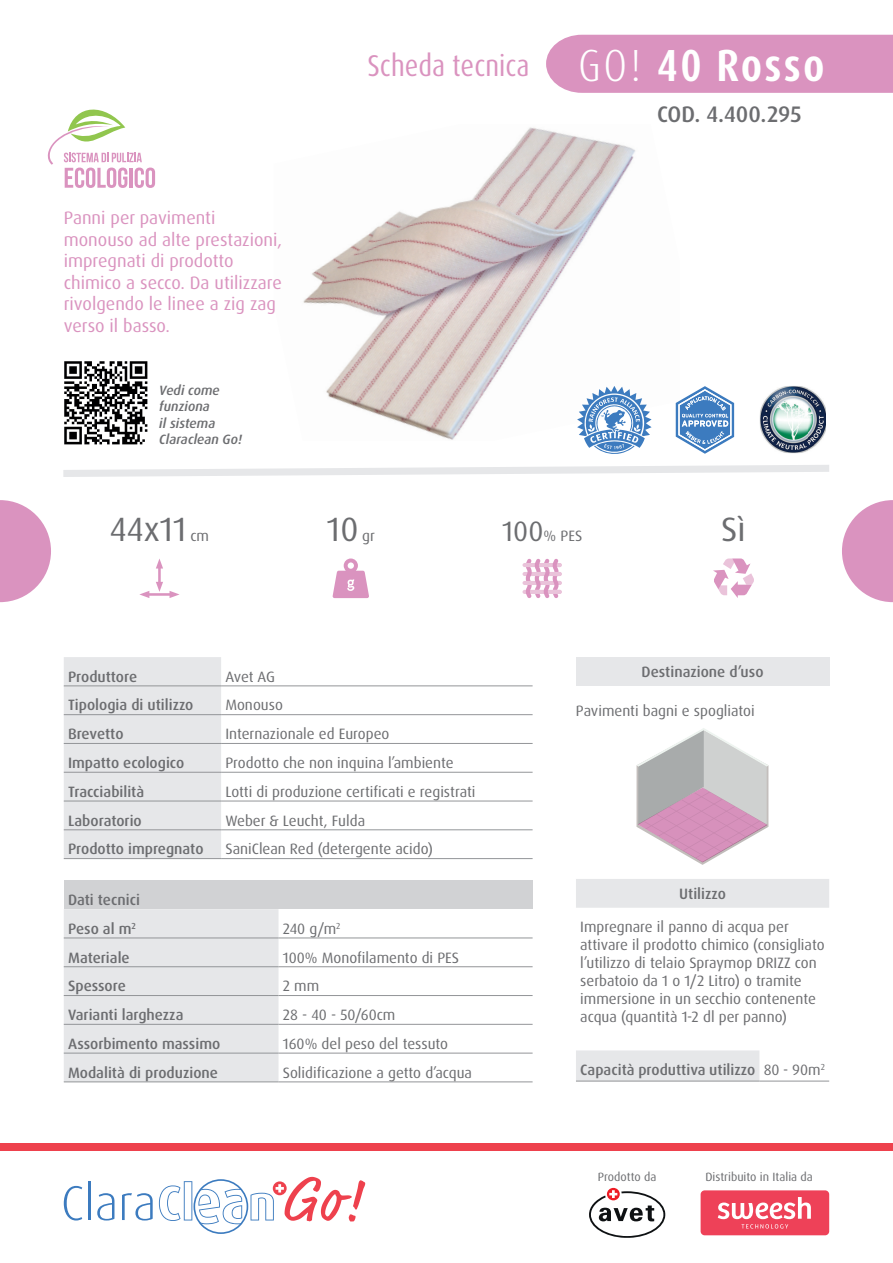
<style>
.page{position:relative;width:893px;height:1263px;background:#fff}
.page>*{position:absolute;margin:0;border:0;box-sizing:border-box;transform-origin:0 0}
.t1{font:33.75px "Dax Pro";color:#6c6d70}
.t2{font:condensed 30px "Dax Pro";color:#da93bf}
.t3{font:500 22.5px "Dax Pro";color:#6c6d70}
.t4{font:18px/21.6px "Dax Pro";color:#da93bf}
.t5{font:15px/18px "Dax Pro";color:#6c6d70}
.t6{font:500 15px/28.8px "Dax Pro";color:#6c6d70}
.t7{font:italic 500 13.5px/16.2px "Dax Pro";color:#6c6d70}
.t8{font:12px "Dax Pro";color:#6c6d70}
.s1{font-weight:300;font-size:45px;color:#fff}
.s2{font-weight:700;font-size:45px;color:#fff}
.s3{font-size:28.2px}
.s4{font-weight:400}
</style>
<div class="page">
<div style="left:546px;top:35px;width:347px;height:58px;background:#da93bf"></div>
<img style="left:303px;top:127px;width:373px;height:313px">
<svg style="left:64px;top:1186px;width:18px;height:34px"></svg>
<hr style="left:88px;top:1182px;width:3px;height:38px;background:#3c7bbf">
<svg style="left:97px;top:1193px;width:17px;height:27px"></svg>
<svg style="left:122px;top:1193px;width:31px;height:27px"></svg>
<svg style="left:159px;top:1177px;width:206px;height:57px"></svg>
<svg style="left:842px;top:500px;width:51px;height:102px"></svg>
<svg style="left:0;top:500px;width:51px;height:102px"></svg>
<div style="left:64px;top:657px;width:157px;height:201px;background:#e6e7e9"></div>
<hr style="left:64px;top:686px;width:157px;height:1px;background:#939598">
<hr style="left:221px;top:686px;width:312px;height:1px;background:#939598">
<hr style="left:64px;top:714px;width:157px;height:1px;background:#939598">
<hr style="left:221px;top:714px;width:312px;height:1px;background:#939598">
<hr style="left:64px;top:743px;width:157px;height:1px;background:#939598">
<hr style="left:221px;top:743px;width:312px;height:1px;background:#939598">
<hr style="left:64px;top:772px;width:157px;height:1px;background:#939598">
<hr style="left:221px;top:772px;width:312px;height:1px;background:#939598">
<hr style="left:64px;top:801px;width:157px;height:1px;background:#939598">
<hr style="left:221px;top:801px;width:312px;height:1px;background:#939598">
<hr style="left:64px;top:829px;width:157px;height:1px;background:#939598">
<hr style="left:221px;top:829px;width:312px;height:1px;background:#939598">
<hr style="left:64px;top:858px;width:157px;height:1px;background:#939598">
<hr style="left:221px;top:858px;width:312px;height:1px;background:#939598">
<div style="left:64px;top:880px;width:469px;height:29px;background:#d1d2d4"></div>
<div style="left:64px;top:909px;width:215px;height:173px;background:#e6e7e9"></div>
<hr style="left:64px;top:938px;width:215px;height:1px;background:#939598">
<hr style="left:279px;top:938px;width:254px;height:1px;background:#939598">
<hr style="left:64px;top:966px;width:215px;height:1px;background:#939598">
<hr style="left:279px;top:966px;width:254px;height:1px;background:#939598">
<hr style="left:64px;top:995px;width:215px;height:1px;background:#939598">
<hr style="left:279px;top:995px;width:254px;height:1px;background:#939598">
<hr style="left:64px;top:1024px;width:215px;height:1px;background:#939598">
<hr style="left:279px;top:1024px;width:254px;height:1px;background:#939598">
<hr style="left:64px;top:1053px;width:215px;height:1px;background:#939598">
<hr style="left:279px;top:1053px;width:254px;height:1px;background:#939598">
<hr style="left:64px;top:1082px;width:215px;height:1px;background:#939598">
<hr style="left:279px;top:1082px;width:254px;height:1px;background:#939598">
<svg style="left:139px;top:559px;width:41px;height:39px"></svg>
<svg style="left:333px;top:558px;width:36px;height:40px"></svg>
<svg style="left:522px;top:590px;width:40px;height:4px"></svg>
<svg style="left:522px;top:572px;width:40px;height:4px"></svg>
<svg style="left:522px;top:581px;width:40px;height:4px"></svg>
<svg style="left:522px;top:563px;width:40px;height:4px"></svg>
<svg style="left:526px;top:559px;width:36px;height:39px"></svg>
<svg style="left:713px;top:558px;width:41px;height:40px"></svg>
<svg style="left:576px;top:879px;width:253px;height:202px"></svg>
<hr style="left:576px;top:1081px;width:183px;height:1px;background:#939598">
<hr style="left:759px;top:1081px;width:70px;height:1px;background:#939598">
<div style="left:0;top:1144px;width:893px;height:7px;background:#ee414d"></div>
<div style="left:576px;top:657px;width:253px;height:29px;background:#e6e7e9"></div>
<svg style="left:607px;top:1188px;width:13px;height:12px"></svg>
<svg style="left:589px;top:1190px;width:76px;height:48px"></svg>
<div style="left:701px;top:1190px;width:128px;height:45px;background:#ee4158;border-radius:4px"></div>
<svg style="left:718px;top:1197px;width:93px;height:31px"></svg>
<svg style="left:63px;top:465px;width:766px;height:12px"></svg>
<svg style="left:636px;top:728px;width:133px;height:137px"></svg>
<svg style="left:47px;top:109px;width:108px;height:79px"></svg>
<img style="left:64px;top:361px;width:84px;height:84px">
<svg style="left:676px;top:386px;width:58px;height:68px"></svg>
<svg style="left:577px;top:386px;width:74px;height:68px"></svg>
<img style="left:760px;top:386px;width:66px;height:67px">
<img style="left:682px;top:414px;width:40px;height:4px">
<h2 class="t2" style="left:367px;top:46px;width:459px">Scheda tecnica <span class="s1">GO!</span> <span class="s2">40 Rosso</span></h2>
<p class="t4" style="left:64px;top:207px;width:220px">Panni per pavimenti monouso ad alte prestazioni, impregnati di prodotto chimico a secco. Da utilizzare rivolgendo le linee a zig zag verso il basso.</p>
<p class="t7" style="left:159px;top:382px;width:84px">Vedi come funziona<br>il sistema<br>Claraclean Go!</p>
<h1 class="t1" style="left:110px;top:508px;width:78px">44x11</h1>
<p class="t5" style="left:190px;top:527px;width:20px">cm</p>
<h3 class="t3" style="left:657px;top:100px;width:146px">COD. 4.400.295</h3>
<p class="t5" style="left:362px;top:527px;width:14px">gr</p>
<p class="t5" style="left:502px;top:527px;width:82px"><span class="s3">100</span>% PES</p>
<h1 class="t1" style="left:721px;top:508px;width:26px">Sì</h1>
<h1 class="t1" style="left:327px;top:508px;width:33px">10</h1>
<p class="t6" style="left:68px;top:662px;width:71px">Produttore</p>
<p class="t5" style="left:225px;top:667px;width:51px">Avet AG</p>
<p class="t6" style="left:68px;top:691px;width:127px">Tipologia di utilizzo</p>
<p class="t5" style="left:225px;top:696px;width:59px">Monouso</p>
<p class="t6" style="left:68px;top:720px;width:57px">Brevetto</p>
<p class="t5" style="left:225px;top:725px;width:166px">Internazionale ed Europeo</p>
<p class="t6" style="left:68px;top:748px;width:118px">Impatto ecologico</p>
<p class="t5" style="left:225px;top:754px;width:230px">Prodotto che non inquina l’ambiente</p>
<p class="t6" style="left:68px;top:777px;width:78px">Tracciabilità</p>
<p class="t5" style="left:225px;top:783px;width:252px">Lotti di produzione certificati e registrati</p>
<p class="t6" style="left:68px;top:806px;width:75px">Laboratorio</p>
<p class="t5" style="left:225px;top:811px;width:141px">Weber &amp; Leucht, Fulda</p>
<p class="t6" style="left:68px;top:835px;width:137px">Prodotto impregnato</p>
<p class="t5" style="left:225px;top:840px;width:209px">SaniClean Red (detergente acido)</p>
<p class="t6" style="left:68px;top:885px;width:73px">Dati tecnici<br>Peso al m<sup>2</sup></p>
<p class="t5" style="left:283px;top:919px;width:59px">240 g/m<sup>2</sup></p>
<p class="t6" style="left:68px;top:943px;width:63px">Materiale</p>
<p class="t5" style="left:283px;top:948px;width:178px">100% Monofilamento di PES</p>
<p class="t6" style="left:68px;top:972px;width:59px">Spessore</p>
<p class="t5" style="left:283px;top:977px;width:38px">2 mm</p>
<p class="t6" style="left:68px;top:1000px;width:117px">Varianti larghezza</p>
<p class="t5" style="left:283px;top:1006px;width:114px">28 - 40 - 50/60cm</p>
<p class="t6" style="left:68px;top:1029px;width:154px">Assorbimento massimo</p>
<p class="t5" style="left:283px;top:1035px;width:167px">160% del peso del tessuto</p>
<p class="t6" style="left:68px;top:1058px;width:151px">Modalità di produzione</p>
<p class="t5" style="left:283px;top:1063px;width:191px">Solidificazione a getto d’acqua</p>
<p class="t6" style="left:642px;top:658px;width:123px">Destinazione d’uso</p>
<p class="t5" style="left:576px;top:702px;width:180px">Pavimenti bagni e spogliatoi</p>
<p class="t6" style="left:679px;top:880px;width:48px">Utilizzo</p>
<p class="t5" style="left:580px;top:918px;width:246px">Impregnare il panno di acqua per attivare il prodotto chimico (consigliato l’utilizzo di telaio Spraymop DRIZZ con serbatoio da 1 o 1/2 Litro) o tramite immersione in un secchio contenente acqua (quantità 1-2 dl per panno)</p>
<p class="t6" style="left:580px;top:1055px;width:246px">Capacità produttiva utilizzo <span class="s4">80 - 90m</span><sup>2</sup></p>
<p class="t8" style="left:598px;top:1168px;width:60px">Prodotto da</p>
<p class="t8" style="left:705px;top:1168px;width:109px">Distribuito in Italia da</p>
</div>
